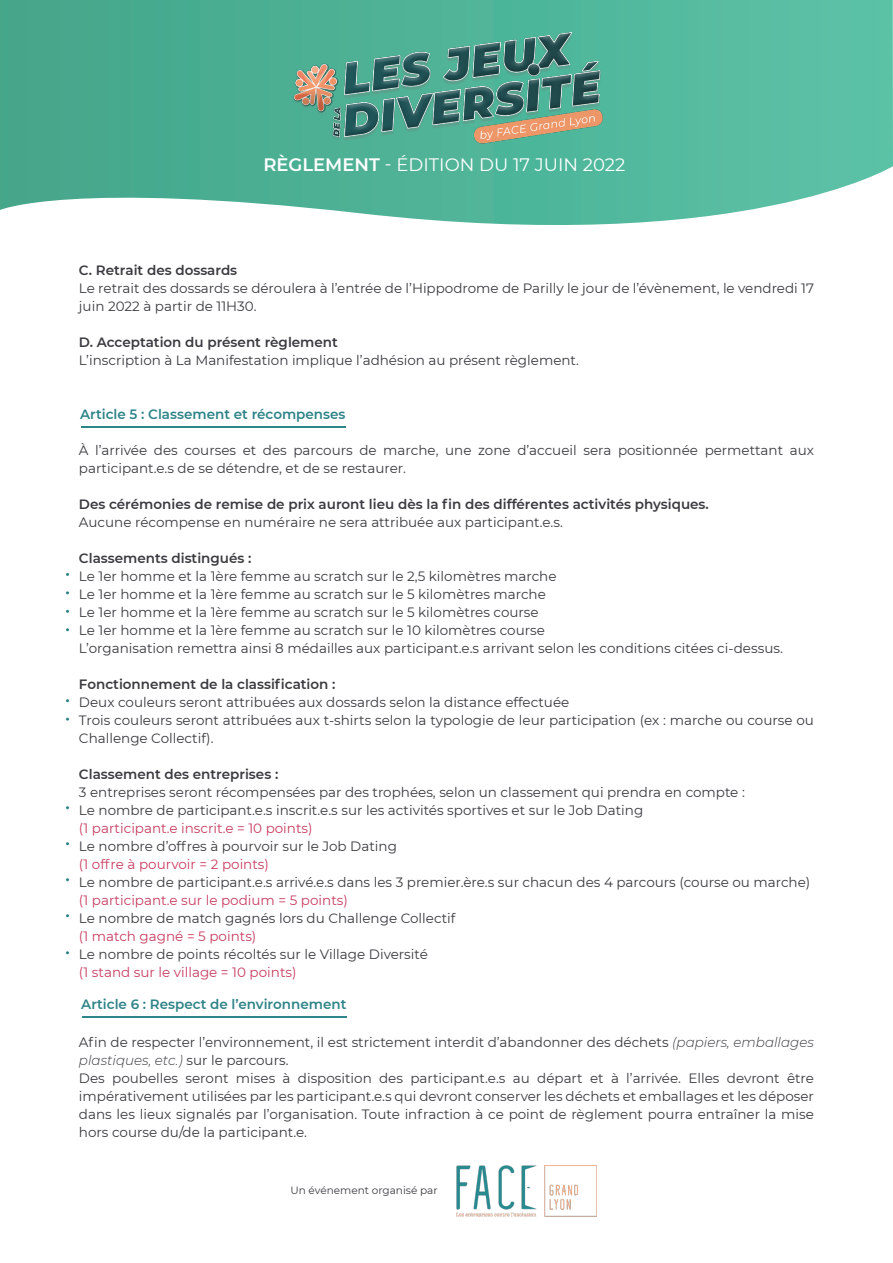
<style>
.page{position:relative;width:893px;height:1263px;background:#fff}
.page>*{position:absolute;margin:0;border:0;box-sizing:border-box;transform-origin:0 0}
.t1{font:18px "Montserrat";color:#fff}
.t2{font:13.5px/18px "Montserrat";color:#3a393f}
.t3{font:600 13.5px "Montserrat";color:#3a393f}
.t4{font:13.5px "Montserrat";color:#c83d61}
.t5{font:600 13.5px "Montserrat";color:#2d8387}
.t6{font:10.5px "Montserrat";color:#3a393f}
.s1{font-weight:600}
.s2{font-weight:300;font-style:italic}
</style>
<div class="page">
<img style="left:456px;top:1165px;width:140px;height:51px">
<hr style="left:81px;top:426px;width:264px;height:1px;background:#2c8588">
<hr style="left:82px;top:1016px;width:264px;height:1px;background:#2c8588">
<svg style="left:0;top:0;width:893px;height:225px;background:#5fbaa1"></svg>
<img style="left:278px;top:15px;width:339px;height:138px">
<p class="t1" style="left:263px;top:152px;width:363px"><span class="s1">RÈGLEMENT</span> - ÉDITION DU 17 JUIN 2022</p>
<p class="t3" style="left:79px;top:261px;width:160px">C. Retrait des dossards</p>
<p class="t2" style="left:79px;top:279px;width:737px">Le retrait des dossards se déroulera à l’entrée de l’Hippodrome de Parilly le jour de l’évènement, le vendredi 17 juin 2022 à partir de 11H30.</p>
<p class="t3" style="left:79px;top:333px;width:260px">D. Acceptation du présent règlement</p>
<p class="t2" style="left:79px;top:351px;width:502px">L’inscription à La Manifestation implique l’adhésion au présent règlement.</p>
<p class="t5" style="left:80px;top:404px;width:267px">Article 5 : Classement et récompenses</p>
<p class="t2" style="left:79px;top:441px;width:737px">À l’arrivée des courses et des parcours de marche, une zone d’accueil sera positionnée permettant aux participant.e.s de se détendre, et de se restaurer.</p>
<p class="t3" style="left:79px;top:495px;width:631px">Des cérémonies de remise de prix auront lieu dès la fin des différentes activités physiques.</p>
<p class="t2" style="left:79px;top:513px;width:485px">Aucune récompense en numéraire ne sera attribuée aux participant.e.s.</p>
<p class="t3" style="left:79px;top:549px;width:174px">Classements distingués :</p>
<p class="t2" style="left:79px;top:567px;width:479px">Le 1er homme et la 1ère femme au scratch sur le 2,5 kilomètres marche</p>
<p class="t2" style="left:79px;top:585px;width:468px">Le 1er homme et la 1ère femme au scratch sur le 5 kilomètres marche</p>
<p class="t2" style="left:79px;top:603px;width:461px">Le 1er homme et la 1ère femme au scratch sur le 5 kilomètres course</p>
<p class="t2" style="left:79px;top:621px;width:467px">Le 1er homme et la 1ère femme au scratch sur le 10 kilomètres course</p>
<p class="t2" style="left:79px;top:639px;width:705px">L’organisation remettra ainsi 8 médailles aux participant.e.s arrivant selon les conditions citées ci-dessus.</p>
<p class="t3" style="left:79px;top:675px;width:258px">Fonctionnement de la classification :</p>
<p class="t2" style="left:79px;top:693px;width:492px">Deux couleurs seront attribuées aux dossards selon la distance effectuée</p>
<p class="t2" style="left:79px;top:711px;width:737px">Trois couleurs seront attribuées aux t-shirts selon la typologie de leur participation (ex : marche ou course ou<br>Challenge Collectif).</p>
<p class="t3" style="left:79px;top:765px;width:201px">Classement des entreprises :</p>
<p class="t2" style="left:79px;top:783px;width:667px">3 entreprises seront récompensées par des trophées, selon un classement qui prendra en compte :</p>
<p class="t2" style="left:79px;top:801px;width:566px">Le nombre de participant.e.s inscrit.e.s sur les activités sportives et sur le Job Dating</p>
<p class="t4" style="left:79px;top:819px;width:235px">(1 participant.e inscrit.e = 10 points)</p>
<p class="t2" style="left:79px;top:837px;width:319px">Le nombre d’offres à pourvoir sur le Job Dating</p>
<p class="t4" style="left:79px;top:855px;width:192px">(1 offre à pourvoir = 2 points)</p>
<p class="t2" style="left:79px;top:873px;width:733px">Le nombre de participant.e.s arrivé.e.s dans les 3 premier.ère.s sur chacun des 4 parcours (course ou marche)</p>
<p class="t4" style="left:79px;top:891px;width:270px">(1 participant.e sur le podium = 5 points)</p>
<p class="t2" style="left:79px;top:909px;width:378px">Le nombre de match gagnés lors du Challenge Collectif</p>
<p class="t4" style="left:79px;top:927px;width:179px">(1 match gagné = 5 points)</p>
<p class="t2" style="left:79px;top:945px;width:350px">Le nombre de points récoltés sur le Village Diversité</p>
<p class="t4" style="left:79px;top:963px;width:219px">(1 stand sur le village = 10 points)</p>
<p class="t5" style="left:81px;top:995px;width:267px">Article 6 : Respect de l’environnement</p>
<p class="t2" style="left:79px;top:1033px;width:736px">Afin de respecter l’environnement, il est strictement interdit d’abandonner des déchets <span class="s2">(papiers, emballages plastiques, etc.)</span> sur le parcours.</p>
<p class="t2" style="left:79px;top:1069px;width:737px;text-align:justify">Des poubelles seront mises à disposition des participant.e.s au départ et à l’arrivée. Elles devront être impérativement utilisées par les participant.e.s qui devront conserver les déchets et emballages et les déposer dans les lieux signalés par l’organisation. Toute infraction à ce point de règlement pourra entraîner la mise hors course du/de la participant.e.</p>
<p class="t6" style="left:290px;top:1183px;width:149px">Un événement organisé par</p>
</div>
